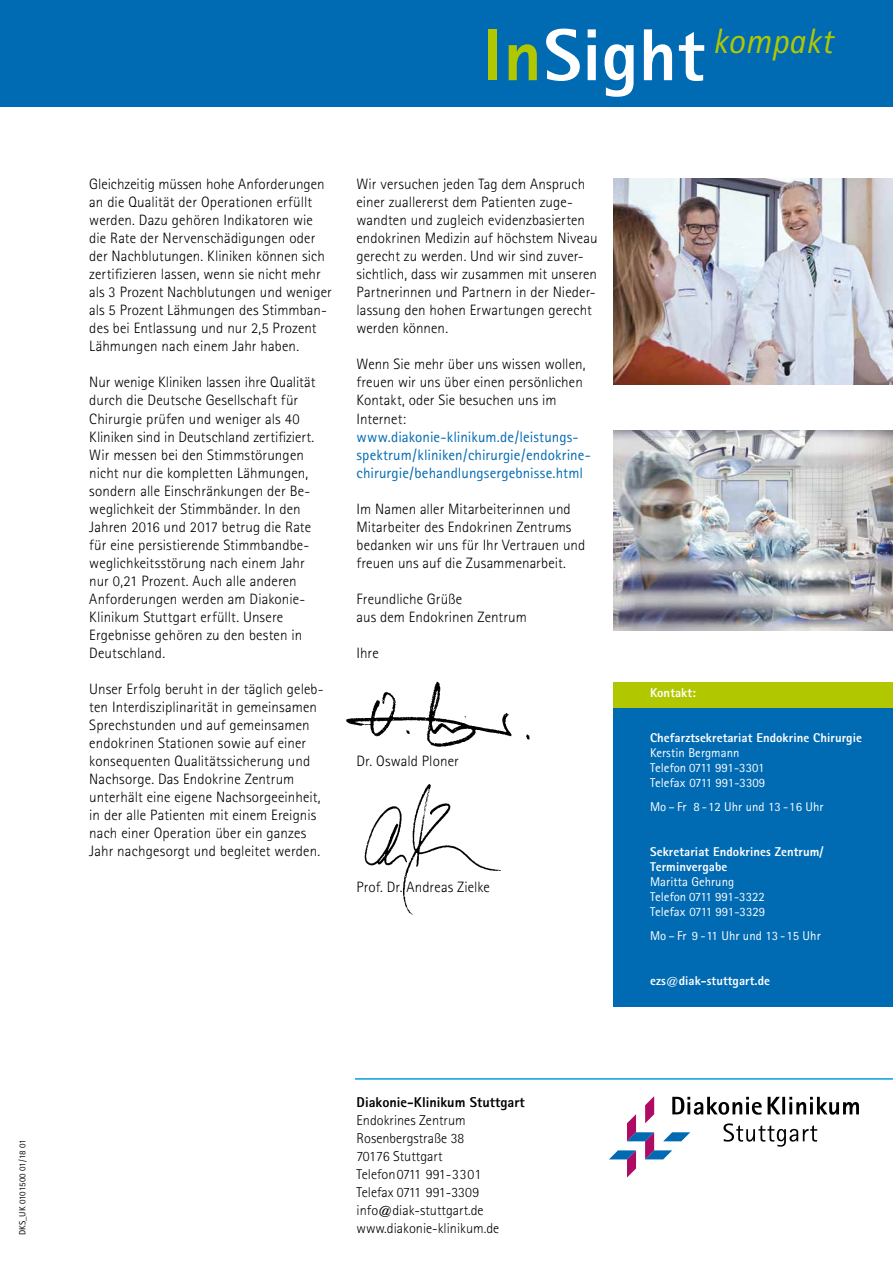
<style>
.page{position:relative;width:893px;height:1263px;background:#fff}
.page>*{position:absolute;margin:0;border:0;box-sizing:border-box;transform-origin:0 0}
.t1{font:italic 35.4px "Rotis Sans Serif";letter-spacing:.005em;color:#b1c800}
.t2{font:300 15px/18px "Rotis Sans Serif";letter-spacing:.005em;color:#000}
.t3{font:15px/18px "Rotis Sans Serif";color:#006ab3}
.t4{font:300 14.25px/18px "Rotis Sans Serif";color:#000}
.t5{font:800 14.25px "Rotis Sans Serif";color:#000}
.t6{font:12.75px/15px "Rotis Sans Serif";letter-spacing:.005em;color:#fff}
.t7{font:800 12.75px/15px "Rotis Sans Serif";letter-spacing:.005em;color:#fff}
.t8{font:9px "Rotis Sans Serif";letter-spacing:.005em;color:#000}
.s1{font-weight:800;font-style:normal;font-size:73.65px}
.s2{font-weight:800;font-style:normal;font-size:73.65px;color:#fff}
</style>
<div class="page">
<div style="left:0;top:0;width:893px;height:106px;background:#006ab3"></div>
<svg style="left:609px;top:1096px;width:250px;height:81px"></svg>
<hr style="left:355px;top:1078px;width:538px;height:2px;background:#009ee0">
<div style="left:614px;top:682px;width:279px;height:324px;background:#006ab3"></div>
<div style="left:614px;top:682px;width:279px;height:25px;background:#b1c800"></div>
<img style="left:346px;top:681px;width:184px;height:66px">
<img style="left:364px;top:784px;width:137px;height:131px">
<img style="left:614px;top:430px;width:279px;height:200px">
<img style="left:614px;top:178px;width:279px;height:206px">
<p class="t8" style="left:17px;top:1235px;width:98px;rotate:-90deg">DKS_UK 0101500 01/18 01</p>
<h1 class="t1" style="left:483px;top:20px;width:351px"><span class="s1">In</span><span class="s2">Sight</span> kompakt</h1>
<p class="t2" style="left:89px;top:175px;width:244px">Gleichzeitig müssen hohe Anforderungen an die Qualität der Operationen erfüllt werden. Dazu gehören Indikatoren wie die Rate der Nervenschädigungen oder der Nachblutungen. Kliniken können sich zertifizieren lassen, wenn sie nicht mehr als 3 Prozent Nachblutungen und weniger als 5 Prozent Lähmungen des Stimmban&shy;des bei Entlassung und nur 2,5 Prozent Lähmungen nach einem Jahr haben.</p>
<p class="t2" style="left:89px;top:373px;width:228px">Nur wenige Kliniken lassen ihre Qualität durch die Deutsche Gesellschaft für Chirurgie prüfen und weniger als 40<br>Kliniken sind in Deutschland zertifiziert.<br>Wir messen bei den Stimmstörungen nicht nur die kompletten Lähmungen, sondern alle Einschränkungen der Be&shy;weglichkeit der Stimmbänder. In den Jahren 2016 und 2017 betrug die Rate für eine persistierende Stimmbandbe&shy;weglichkeitsstörung nach einem Jahr nur 0,21 Prozent. Auch alle anderen Anforderungen werden am Diakonie-Klinikum Stuttgart erfüllt. Unsere Ergebnisse gehören zu den besten in Deutschland.</p>
<p class="t2" style="left:89px;top:679px;width:236px">Unser Erfolg beruht in der täglich geleb&shy;ten Interdisziplinarität in gemeinsamen Sprechstunden und auf gemeinsamen endokrinen Stationen sowie auf einer konsequenten Qualitätssicherung und Nachsorge. Das Endokrine Zentrum unterhält eine eigene Nachsorgeeinheit, in der alle Patienten mit einem Ereignis nach einer Operation über ein ganzes Jahr nachgesorgt und begleitet werden.</p>
<p class="t2" style="left:357px;top:175px;width:242px">Wir versuchen jeden Tag dem Anspruch einer zuallererst dem Patienten zuge&shy;wandten und zugleich evidenzbasierten endokrinen Medizin auf höchstem Niveau gerecht zu werden. Und wir sind zuver&shy;sichtlich, dass wir zusammen mit unseren Partnerinnen und Partnern in der Nieder&shy;lassung den hohen Erwartungen gerecht werden können.</p>
<p class="t2" style="left:357px;top:355px;width:230px">Wenn Sie mehr über uns wissen wollen, freuen wir uns über einen persönlichen<br>Kontakt, oder Sie besuchen uns im<br>Internet:</p>
<p class="t3" style="left:357px;top:427px;width:236px">www.diakonie-klinikum.de/leistungs&shy;spektrum/kliniken/chirurgie/endokrine&shy;chirurgie/behandlungsergebnisse.html</p>
<p class="t2" style="left:357px;top:499px;width:230px">Im Namen aller Mitarbeiterinnen und Mitarbeiter des Endokrinen Zentrums bedanken wir uns für Ihr Vertrauen und freuen uns auf die Zusammenarbeit.</p>
<p class="t2" style="left:357px;top:589px;width:172px">Freundliche Grüße<br>aus dem Endokrinen Zentrum</p>
<p class="t2" style="left:357px;top:643px;width:24px">Ihre</p>
<p class="t2" style="left:357px;top:751px;width:104px">Dr. Oswald Ploner</p>
<p class="t2" style="left:357px;top:877px;width:135px">Prof. Dr. Andreas Zielke</p>
<p class="t7" style="left:650px;top:685px;width:47px">Kontakt:</p>
<p class="t7" style="left:650px;top:730px;width:213px">Chefarztsekretariat Endokrine Chirurgie</p>
<p class="t6" style="left:650px;top:745px;width:117px">Kerstin Bergmann<br>Telefon 0711 991-3301<br>Telefax 0711 991-3309</p>
<p class="t6" style="left:650px;top:799px;width:175px">Mo – Fr 8 - 12 Uhr und 13 - 16 Uhr</p>
<p class="t7" style="left:650px;top:844px;width:175px">Sekretariat Endokrines Zentrum/<br>Terminvergabe</p>
<p class="t6" style="left:650px;top:874px;width:117px">Maritta Gehrung<br>Telefon 0711 991-3322<br>Telefax 0711 991-3329</p>
<p class="t6" style="left:650px;top:928px;width:172px">Mo – Fr 9 - 11 Uhr und 13 - 15 Uhr</p>
<p class="t7" style="left:650px;top:973px;width:122px">ezs@diak-stuttgart.de</p>
<p class="t5" style="left:357px;top:1093px;width:170px">Diakonie-Klinikum Stuttgart</p>
<p class="t4" style="left:357px;top:1111px;width:129px">Endokrines Zentrum<br>Rosenbergstraße 38<br>70176 Stuttgart<br>Telefon0711 991-3301<br>Telefax 0711 991-3309 info@diak-stuttgart.de</p>
<p class="t4" style="left:357px;top:1219px;width:144px">www.diakonie-klinikum.de</p>
</div>
